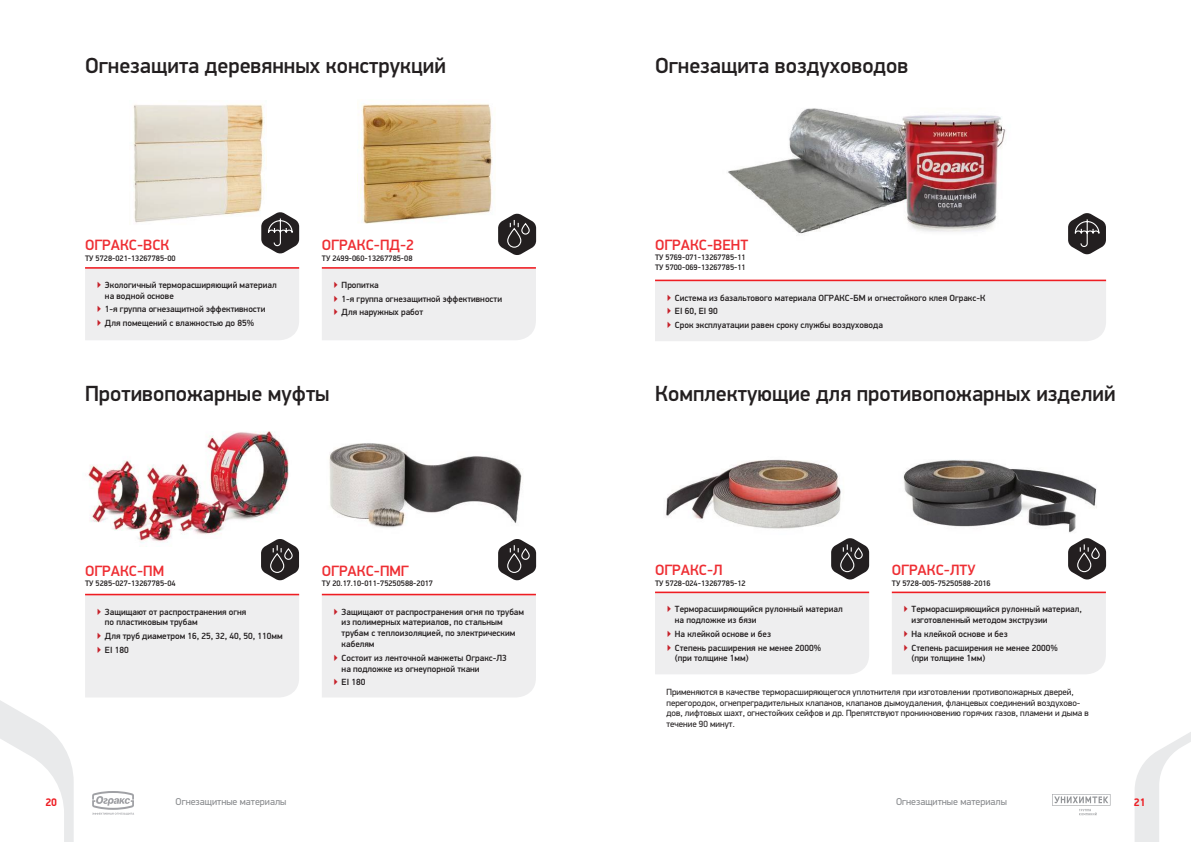
<style>
.page{position:relative;width:1191px;height:842px;background:#fff}
.page>*{position:absolute;margin:0;border:0;box-sizing:border-box;transform-origin:0 0}
.t1{font:500 22px "PF Din Display Pro";color:#231f20}
.t2{font:500 15px "PF Din Display Pro";color:#ee2e33}
.t3{font:700 11px "PF Din Display Pro";color:#ee1d23}
.t4{font:10px "PF Din Display Pro";color:#8a8c8f}
.t5{font:500 9px/10.8px "PF Din Display Pro";color:#231f20}
.t6{font:9px/10.8px "PF Din Display Pro";color:#231f20}
.t7{font:500 8px "PF Din Display Pro";color:#231f20}
.s1{font-weight:400;color:#c6212a}
</style>
<div class="page">
<svg style="left:1135px;top:732px;width:56px;height:110px"></svg>
<svg style="left:0;top:700px;width:74px;height:142px"></svg>
<svg style="left:1052px;top:794px;width:58px;height:21px"></svg>
<svg style="left:92px;top:791px;width:42px;height:24px"></svg>
<img style="left:666px;top:459px;width:175px;height:70px">
<img style="left:903px;top:460px;width:194px;height:73px">
<img style="left:728px;top:108px;width:278px;height:126px">
<img style="left:329px;top:443px;width:194px;height:85px">
<img style="left:88px;top:431px;width:201px;height:112px">
<img style="left:133px;top:104px;width:134px;height:119px">
<img style="left:357px;top:103px;width:136px;height:121px">
<div style="left:85px;top:595px;width:214px;height:102px;background:#eeeeef"></div>
<div style="left:892px;top:593px;width:214px;height:81px;background:#eeeeef"></div>
<div style="left:322px;top:269px;width:214px;height:71px;background:#eeeeef"></div>
<div style="left:655px;top:281px;width:451px;height:60px;background:#eeeeef"></div>
<div style="left:655px;top:593px;width:214px;height:81px;background:#eeeeef"></div>
<div style="left:85px;top:269px;width:214px;height:71px;background:#eeeeef"></div>
<hr style="left:891px;top:592px;width:215px;height:1px;background:#ee1d23">
<hr style="left:322px;top:267px;width:214px;height:2px;background:#ee1d23">
<hr style="left:655px;top:280px;width:451px;height:1px;background:#ee1d23">
<hr style="left:655px;top:592px;width:214px;height:1px;background:#ee1d23">
<hr style="left:85px;top:267px;width:214px;height:2px;background:#ee1d23">
<svg style="left:1068px;top:538px;width:38px;height:42px"></svg>
<svg style="left:498px;top:213px;width:38px;height:42px"></svg>
<svg style="left:831px;top:538px;width:38px;height:42px"></svg>
<svg style="left:1068px;top:213px;width:38px;height:42px"></svg>
<div style="left:322px;top:595px;width:214px;height:102px;background:#eeeeef"></div>
<hr style="left:322px;top:594px;width:214px;height:1px;background:#ee1d23">
<hr style="left:85px;top:594px;width:214px;height:1px;background:#ee1d23">
<svg style="left:498px;top:539px;width:38px;height:42px"></svg>
<svg style="left:261px;top:212px;width:38px;height:42px"></svg>
<svg style="left:261px;top:539px;width:38px;height:42px"></svg>
<p class="t1" style="left:85px;top:53px;width:362px">Огнезащита деревянных конструкций</p>
<p class="t1" style="left:655px;top:53px;width:255px">Огнезащита воздуховодов</p>
<p class="t2" style="left:85px;top:236px;width:86px">ОГРАКС-ВСК</p>
<p class="t2" style="left:322px;top:236px;width:94px">ОГРАКС-ПД-2</p>
<p class="t2" style="left:655px;top:236px;width:95px">ОГРАКС-ВЕНТ</p>
<p class="t7" style="left:85px;top:254px;width:92px">ТУ 5728-021-13267785-00</p>
<p class="t7" style="left:322px;top:254px;width:92px">ТУ 2499-060-13267785-08</p>
<p class="t7" style="left:655px;top:253px;width:92px">ТУ 5769-071-13267785-11</p>
<p class="t7" style="left:655px;top:262px;width:92px">ТУ 5700-069-13267785-11</p>
<p class="t5" style="left:105px;top:280px;width:173px;text-indent:-9px"><span class="s1">▶</span> Экологичный терморасширяющий материал на водной основе</p>
<p class="t5" style="left:96px;top:304px;width:170px"><span class="s1">▶</span> 1-я группа огнезащитной эффективности</p>
<p class="t5" style="left:96px;top:318px;width:159px"><span class="s1">▶</span> Для помещений с влажностью до 85%</p>
<p class="t5" style="left:333px;top:280px;width:47px"><span class="s1">▶</span> Пропитка</p>
<p class="t5" style="left:333px;top:293px;width:170px"><span class="s1">▶</span> 1-я группа огнезащитной эффективности</p>
<p class="t5" style="left:333px;top:307px;width:92px"><span class="s1">▶</span> Для наружных работ</p>
<p class="t5" style="left:666px;top:292px;width:320px"><span class="s1">▶</span> Система из базальтового материала ОГРАКС-БМ и огнестойкого клея Огракс-К</p>
<p class="t5" style="left:666px;top:306px;width:53px"><span class="s1">▶</span> EI 60, EI 90</p>
<p class="t5" style="left:666px;top:319px;width:218px"><span class="s1">▶</span> Срок эксплуатации равен сроку службы воздуховода</p>
<p class="t1" style="left:85px;top:380px;width:246px">Противопожарные муфты</p>
<p class="t1" style="left:655px;top:380px;width:462px">Комплектующие для противопожарных изделий</p>
<p class="t2" style="left:85px;top:561px;width:81px">ОГРАКС-ПМ</p>
<p class="t2" style="left:322px;top:561px;width:88px">ОГРАКС-ПМГ</p>
<p class="t2" style="left:655px;top:561px;width:69px">ОГРАКС-Л</p>
<p class="t2" style="left:891px;top:561px;width:85px">ОГРАКС-ЛТУ</p>
<p class="t7" style="left:85px;top:579px;width:92px">ТУ 5285-027-13267785-04</p>
<p class="t7" style="left:322px;top:579px;width:113px">ТУ 20.17.10-011-75250588-2017</p>
<p class="t7" style="left:655px;top:579px;width:92px">ТУ 5728-024-13267785-12</p>
<p class="t7" style="left:891px;top:579px;width:100px">ТУ 5728-005-75250588-2016</p>
<p class="t5" style="left:105px;top:606px;width:143px;text-indent:-9px"><span class="s1">▶</span> Защищают от распространения огня по пластиковым трубам</p>
<p class="t5" style="left:96px;top:631px;width:188px"><span class="s1">▶</span> Для труб диаметром 16, 25, 32, 40, 50, 110мм</p>
<p class="t5" style="left:96px;top:644px;width:34px"><span class="s1">▶</span> EI 180</p>
<p class="t5" style="left:342px;top:606px;width:184px;text-indent:-9px"><span class="s1">▶</span> Защищают от распространения огня по трубам из полимерных материалов, по стальным трубам с теплоизоляцией, по электрическим кабелям</p>
<p class="t5" style="left:342px;top:652px;width:167px;text-indent:-9px"><span class="s1">▶</span> Состоит из ленточной манжеты Огракс-Л3 на подложке из огнеупорной ткани</p>
<p class="t5" style="left:333px;top:677px;width:34px"><span class="s1">▶</span> EI 180</p>
<p class="t5" style="left:675px;top:604px;width:169px;text-indent:-9px"><span class="s1">▶</span> Терморасширяющийся рулонный материал на подложке из бязи</p>
<p class="t5" style="left:666px;top:629px;width:106px"><span class="s1">▶</span> На клейкой основе и без</p>
<p class="t5" style="left:675px;top:642px;width:148px;text-indent:-9px"><span class="s1">▶</span> Степень расширения не менее 2000% (при толщине 1мм)</p>
<p class="t6" style="left:666px;top:686px;width:424px">Применяются в качестве терморасширяющегося уплотнителя при изготовлении противопожарных дверей, перегородок, огнепреградительных клапанов, клапанов дымоудаления, фланцевых соединений воздухово&shy;дов, лифтовых шахт, огнестойких сейфов и др. Препятствуют проникновению горячих газов, пламени и дыма в течение 90 минут.</p>
<p class="t5" style="left:911px;top:604px;width:172px;text-indent:-9px"><span class="s1">▶</span> Терморасширяющийся рулонный материал, изготовленный методом экструзии</p>
<p class="t5" style="left:903px;top:629px;width:106px"><span class="s1">▶</span> На клейкой основе и без</p>
<p class="t5" style="left:911px;top:642px;width:148px;text-indent:-9px"><span class="s1">▶</span> Степень расширения не менее 2000% (при толщине 1мм)</p>
<p class="t4" style="left:176px;top:795px;width:112px">Огнезащитные материалы</p>
<p class="t4" style="left:896px;top:795px;width:112px">Огнезащитные материалы</p>
<p class="t3" style="left:45px;top:795px;width:13px">20</p>
<p class="t3" style="left:1133px;top:795px;width:13px">21</p>
</div>
